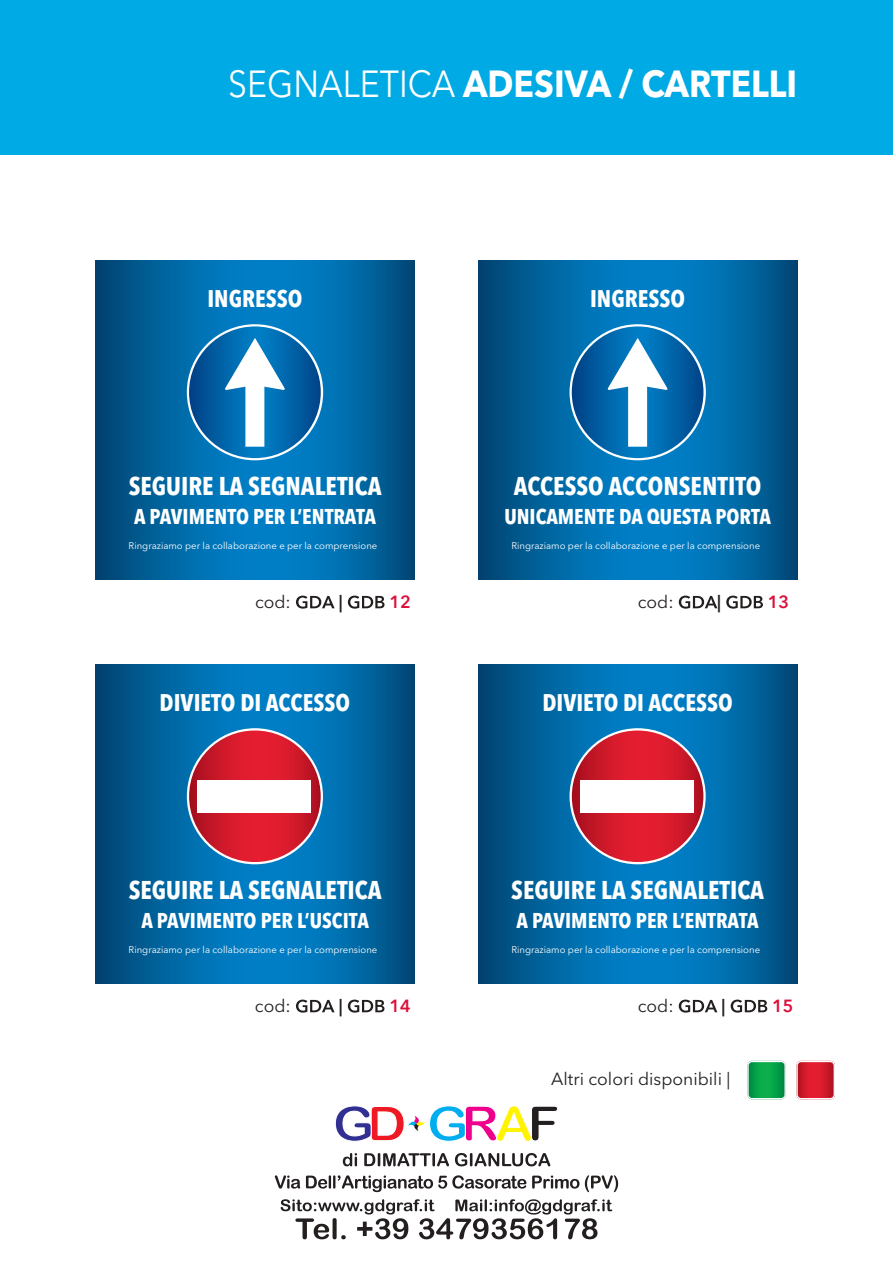
<style>
.page{position:relative;width:893px;height:1263px;background:#fff}
.page>*{position:absolute;margin:0;border:0;box-sizing:border-box;transform-origin:0 0}
.t1{font:700 37.35px "Avenir Next LT Pro";color:#fff;scale:.9 1}
.t2{font:700 condensed 25.5px "Avenir Next LT Pro";color:#fff}
.t3{font:700 condensed 23.85px "Avenir Next LT Pro";color:#fff}
.t4{font:700 condensed 21.3px "Avenir Next LT Pro";color:#fff}
.t5{font:17.55px "Avenir Next LT Pro";color:#241f1f}
.t6{font:600 17.55px "Avenir Next LT Pro";color:#db0e3a}
.t7{font:600 17.55px "Avenir Next LT Pro";color:#241f1f}
.t8{font:9.6px "Avenir Next LT Pro";color:#fff}
.s1{font-weight:400}
</style>
<div class="page">
<svg style="left:747px;top:1061px;width:38px;height:38px"></svg>
<svg style="left:796px;top:1061px;width:38px;height:38px"></svg>
<div style="left:0;top:0;width:892px;height:154px;background:#00aae4"></div>
<svg style="left:296px;top:999px;width:38px;height:13px"></svg>
<svg style="left:348px;top:999px;width:36px;height:13px"></svg>
<svg style="left:678px;top:999px;width:39px;height:13px"></svg>
<svg style="left:730px;top:999px;width:37px;height:13px"></svg>
<svg style="left:296px;top:596px;width:38px;height:13px"></svg>
<svg style="left:348px;top:596px;width:36px;height:13px"></svg>
<svg style="left:678px;top:596px;width:39px;height:13px"></svg>
<svg style="left:726px;top:596px;width:36px;height:13px"></svg>
<svg style="left:95px;top:665px;width:319px;height:318px;background:#0066a2"></svg>
<svg style="left:478px;top:665px;width:319px;height:318px;background:#0066a2"></svg>
<svg style="left:187px;top:728px;width:136px;height:136px"></svg>
<svg style="left:189px;top:730px;width:131px;height:132px;background:#d41d2e"></svg>
<div style="left:198px;top:780px;width:113px;height:33px;background:#fff"></div>
<svg style="left:569px;top:728px;width:136px;height:136px"></svg>
<svg style="left:571px;top:730px;width:132px;height:132px;background:#d41e2f"></svg>
<div style="left:580px;top:780px;width:113px;height:33px;background:#fff"></div>
<svg style="left:95px;top:261px;width:319px;height:319px;background:#0066a2"></svg>
<svg style="left:478px;top:261px;width:319px;height:319px;background:#0066a2"></svg>
<svg style="left:187px;top:324px;width:136px;height:136px"></svg>
<svg style="left:189px;top:326px;width:132px;height:132px;background:#055fa2"></svg>
<svg style="left:225px;top:338px;width:60px;height:109px"></svg>
<svg style="left:569px;top:324px;width:136px;height:136px"></svg>
<svg style="left:571px;top:326px;width:132px;height:132px;background:#065fa3"></svg>
<svg style="left:607px;top:338px;width:60px;height:109px"></svg>
<svg style="left:335px;top:1105px;width:223px;height:37px"></svg>
<svg style="left:343px;top:1153px;width:14px;height:13px"></svg>
<svg style="left:364px;top:1153px;width:85px;height:13px"></svg>
<svg style="left:455px;top:1153px;width:95px;height:13px"></svg>
<svg style="left:281px;top:1199px;width:331px;height:40px"></svg>
<svg style="left:275px;top:1175px;width:25px;height:13px"></svg>
<svg style="left:306px;top:1175px;width:220px;height:17px"></svg>
<svg style="left:532px;top:1175px;width:86px;height:17px"></svg>
<h1 class="t1" style="left:228px;top:61px;width:634px"><span class="s1">SEGNALETICA</span> ADESIVA / CARTELLI</h1>
<h3 class="t3" style="left:207px;top:284px;width:96px">INGRESSO</h3>
<h3 class="t3" style="left:590px;top:284px;width:96px">INGRESSO</h3>
<h2 class="t2" style="left:129px;top:471px;width:254px">SEGUIRE LA SEGNALETICA</h2>
<h3 class="t4" style="left:134px;top:503px;width:243px">A PAVIMENTO PER L’ENTRATA</h3>
<h2 class="t2" style="left:513px;top:471px;width:249px">ACCESSO ACCONSENTITO</h2>
<h3 class="t4" style="left:504px;top:503px;width:268px">UNICAMENTE DA QUESTA PORTA</h3>
<p class="t8" style="left:129px;top:540px;width:250px">Ringraziamo per la collaborazione e per la comprensione</p>
<p class="t8" style="left:511px;top:540px;width:250px">Ringraziamo per la collaborazione e per la comprensione</p>
<h3 class="t5" style="left:255px;top:592px;width:37px">cod:</h3>
<h3 class="t7" style="left:339px;top:591px;width:5px">|</h3>
<h3 class="t6" style="left:389px;top:591px;width:23px">12</h3>
<h3 class="t5" style="left:637px;top:592px;width:37px">cod:</h3>
<h3 class="t7" style="left:717px;top:591px;width:5px">|</h3>
<h3 class="t6" style="left:767px;top:591px;width:23px">13</h3>
<h3 class="t3" style="left:160px;top:688px;width:192px">DIVIETO DI ACCESSO</h3>
<h3 class="t3" style="left:542px;top:688px;width:192px">DIVIETO DI ACCESSO</h3>
<h2 class="t2" style="left:129px;top:874px;width:254px">SEGUIRE LA SEGNALETICA</h2>
<h3 class="t4" style="left:141px;top:907px;width:229px">A PAVIMENTO PER L’USCITA</h3>
<h2 class="t2" style="left:511px;top:874px;width:254px">SEGUIRE LA SEGNALETICA</h2>
<h3 class="t4" style="left:516px;top:907px;width:243px">A PAVIMENTO PER L’ENTRATA</h3>
<p class="t8" style="left:129px;top:943px;width:250px">Ringraziamo per la collaborazione e per la comprensione</p>
<p class="t8" style="left:511px;top:943px;width:250px">Ringraziamo per la collaborazione e per la comprensione</p>
<h3 class="t5" style="left:255px;top:996px;width:37px">cod:</h3>
<h3 class="t7" style="left:339px;top:995px;width:5px">|</h3>
<h3 class="t6" style="left:389px;top:995px;width:23px">14</h3>
<h3 class="t5" style="left:637px;top:996px;width:37px">cod:</h3>
<h3 class="t7" style="left:721px;top:995px;width:5px">|</h3>
<h3 class="t6" style="left:772px;top:995px;width:23px">15</h3>
<h3 class="t5" style="left:551px;top:1068px;width:180px">Altri colori disponibili |</h3>
</div>
